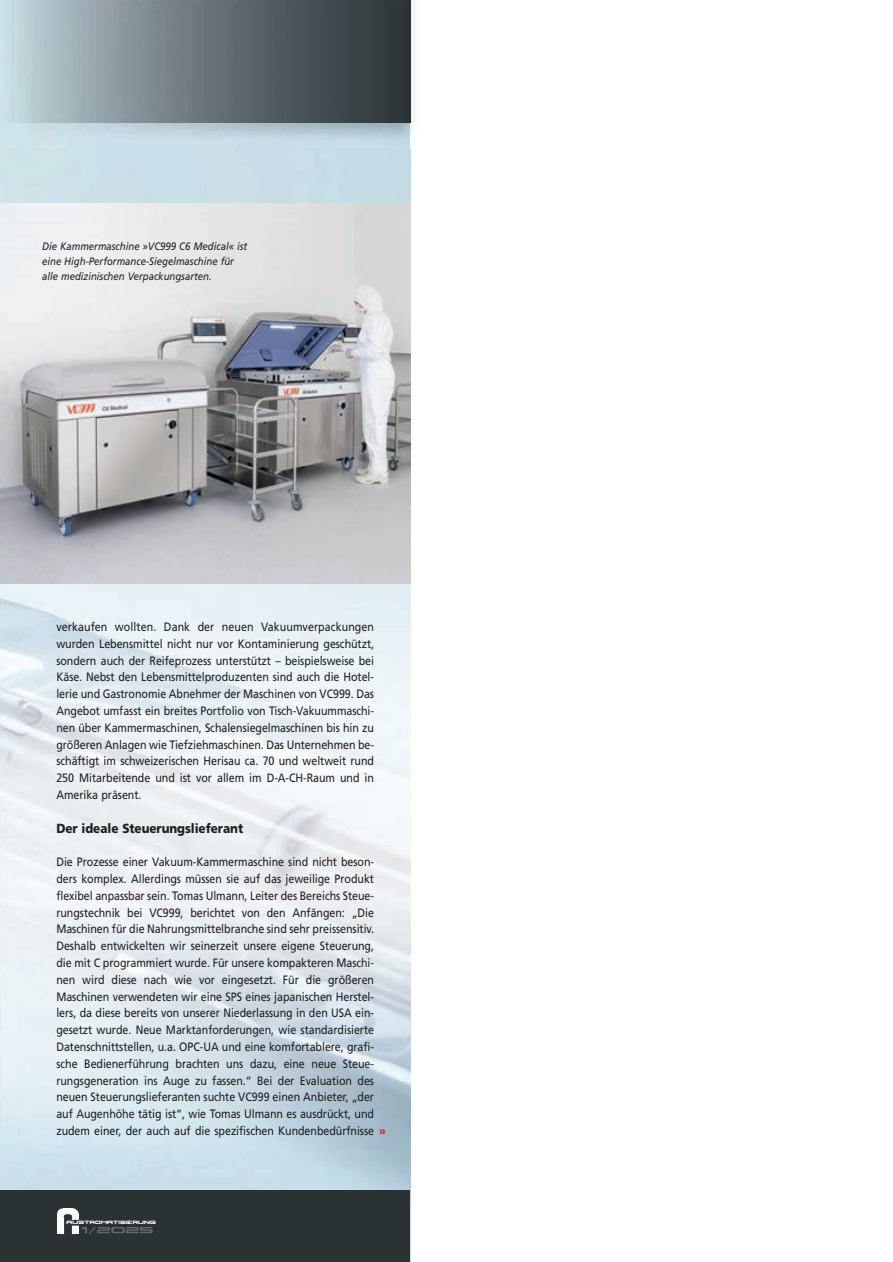
<style>
.page{position:relative;width:893px;height:1262px;background:#fff}
.page>*{position:absolute;margin:0;border:0;box-sizing:border-box;transform-origin:0 0}
.t1{font:900 13.2px "Frutiger";letter-spacing:-.005em;color:#231f20;scale:.89 1}
.t2{font:12.15px/16.8px "Frutiger";letter-spacing:-.005em;color:#231f20;text-align:justify;scale:.88 1}
.t3{font:italic 10.8px/15px "Frutiger";color:#231f20;scale:.89 1}
.t4{font:4.05px "BOL Dfinger";letter-spacing:.045em;color:#fff;scale:1.26 1}
.s1{font-weight:700;font-size:12.3px;color:#de1b22}
</style>
<div class="page">
<div style="left:0;top:1190px;width:410px;height:72px;background:#2b3234"></div>
<img style="left:0;top:0;width:414px;height:148px">
<img style="left:2px;top:0;width:408px;height:123px">
<img style="left:57px;top:1209px;width:21px;height:24px">
<svg style="left:81px;top:1227px;width:72px;height:7px"></svg>
<img style="left:0;top:204px;width:410px;height:380px">
<p class="t3" style="left:42px;top:240px;width:232px">Die Kammermaschine »VC999 C6 Medical« ist eine High-Performance-Siegelmaschine für alle medizinischen Verpackungsarten.</p>
<p class="t2" style="left:56px;top:619px;width:362px">verkaufen wollten. Dank der neuen Vakuumverpackungen wurden Lebensmittel nicht nur vor Kontaminierung geschützt, sondern auch der Reifeprozess unterstützt – beispielsweise bei Käse. Nebst den Lebensmittelproduzenten sind auch die Hotel&shy;lerie und Gastronomie Abnehmer der Maschinen von VC999. Das Angebot umfasst ein breites Portfolio von Tisch-Vakuummaschi&shy;nen über Kammermaschinen, Schalensiegelmaschinen bis hin zu größeren Anlagen wie Tiefziehmaschinen. Das Unternehmen be&shy;schäftigt im schweizerischen Herisau ca. 70 und weltweit rund 250 Mitarbeitende und ist vor allem im D-A-CH-Raum und in Amerika präsent.</p>
<p class="t1" style="left:56px;top:823px;width:211px">Der ideale Steuerungslieferant</p>
<p class="t2" style="left:56px;top:854px;width:376px;text-align:left">Die Prozesse einer Vakuum-Kammermaschine sind nicht beson&shy;ders komplex. Allerdings müssen sie auf das jeweilige Produkt flexibel anpassbar sein. Tomas Ulmann, Leiter des Bereichs Steue&shy;rungstechnik bei VC999, berichtet von den Anfängen: „Die Maschinen für die Nahrungsmittelbranche sind sehr preissensitiv.<br>Deshalb entwickelten wir seinerzeit unsere eigene Steuerung, die mit C programmiert wurde. Für unsere kompakteren Maschi&shy;nen wird diese nach wie vor eingesetzt. Für die größeren Maschinen verwendeten wir eine SPS eines japanischen Herstel&shy;lers, da diese bereits von unserer Niederlassung in den USA ein&shy;gesetzt wurde. Neue Marktanforderungen, wie standardisierte Datenschnittstellen, u.a. OPC-UA und eine komfortablere, grafi&shy;sche Bedienerführung brachten uns dazu, eine neue Steue&shy;rungsgeneration ins Auge zu fassen.“ Bei der Evaluation des neuen Steuerungslieferanten suchte VC999 einen Anbieter, „der auf Augenhöhe tätig ist“, wie Tomas Ulmann es ausdrückt, und zudem einer, der auch auf die spezifischen Kundenbedürfnisse <span class="s1">»</span></p>
<p class="t4" style="left:66px;top:1221px;width:72px">AUSTROMATISIERUNG</p>
</div>
